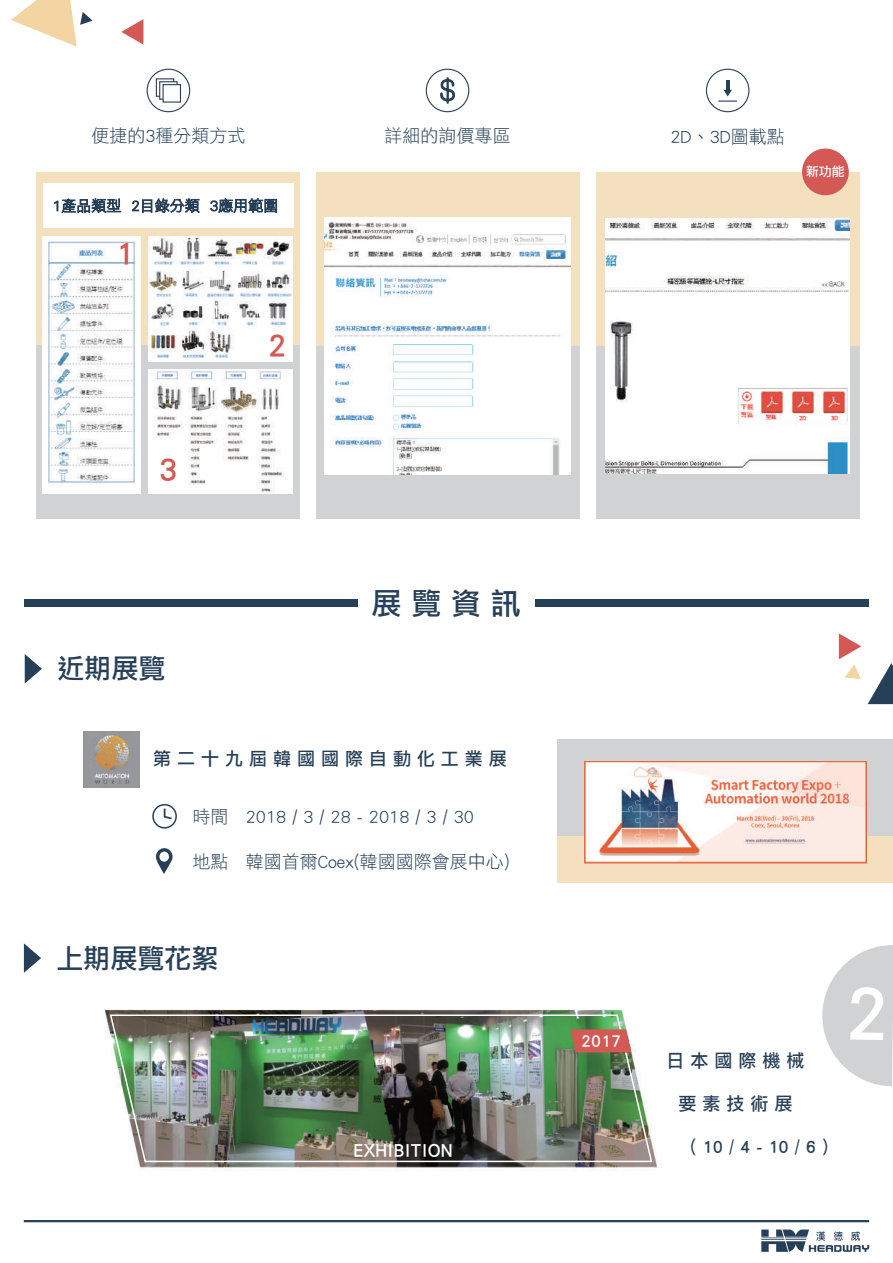
<style>
.page{position:relative;width:893px;height:1263px;background:#fff}
.page>*{position:absolute;margin:0;border:0;box-sizing:border-box;transform-origin:0 0}
.t1{font:33.15px "DF Li Hei Std W5";color:#d45854}
.t2{font:30px "DF Li Hei Std W5";color:#274059}
.t3{font:27px "DF Li Hei Std W5";color:#274059}
.t4{font:19.35px "DF Li Hei Std W5";color:#fff}
.t5{font:18px "DF Li Hei Std W3";color:#274059}
.t6{font:18px "DF Li Hei Std W5";color:#274059}
.t7{font:17.4px "DF Li Hei Std W5";color:#fff}
.t8{font:12.9px "DF Li Hei Std W5";color:#fff}
</style>
<div class="page">
<svg style="left:761px;top:1229px;width:108px;height:23px"></svg>
<hr style="left:24px;top:1220px;width:845px;height:2px;background:#274059">
<img style="left:83px;top:732px;width:56px;height:55px">
<div style="left:24px;top:599px;width:334px;height:8px;background:#274059"></div>
<div style="left:535px;top:599px;width:334px;height:8px;background:#274059"></div>
<svg style="left:25px;top:654px;width:17px;height:29px"></svg>
<div style="left:557px;top:807px;width:336px;height:76px;background:#f4dfbf"></div>
<div style="left:557px;top:739px;width:336px;height:97px;background:#d1d2d4"></div>
<div style="left:37px;top:172px;width:263px;height:174px;background:#f4dfbf"></div>
<div style="left:37px;top:345px;width:263px;height:173px;background:#d1d2d4"></div>
<div style="left:596px;top:345px;width:263px;height:173px;background:#d1d2d4"></div>
<div style="left:316px;top:345px;width:263px;height:173px;background:#d1d2d4"></div>
<img style="left:148px;top:369px;width:145px;height:125px">
<div style="left:156px;top:78px;width:18px;height:19px;background:#fff;border:1px solid #274059"></div>
<svg style="left:159px;top:81px;width:19px;height:19px"></svg>
<div style="left:163px;top:84px;width:18px;height:19px;background:#fff;border:1px solid #274059"></div>
<div style="left:147px;top:69px;width:43px;height:43px;border:1px solid #274059;border-radius:50%"></div>
<img style="left:148px;top:237px;width:145px;height:124px">
<img style="left:42px;top:237px;width:98px;height:257px">
<div style="left:43px;top:183px;width:251px;height:44px;background:#fff"></div>
<svg style="left:55px;top:198px;width:66px;height:15px"></svg>
<svg style="left:132px;top:198px;width:68px;height:15px"></svg>
<svg style="left:210px;top:198px;width:67px;height:15px"></svg>
<hr style="left:726px;top:80px;width:4px;height:12px;background:#274059">
<svg style="left:718px;top:90px;width:19px;height:12px"></svg>
<div style="left:706px;top:69px;width:43px;height:43px;border:1px solid #274059;border-radius:50%"></div>
<div style="left:596px;top:172px;width:263px;height:174px;background:#f4dfbf"></div>
<img style="left:606px;top:218px;width:244px;height:255px">
<div style="left:802px;top:149px;width:47px;height:46px;background:#d45854;border-radius:50%"></div>
<svg style="left:440px;top:77px;width:15px;height:27px"></svg>
<div style="left:426px;top:69px;width:43px;height:43px;border:1px solid #274059;border-radius:50%"></div>
<div style="left:316px;top:172px;width:263px;height:174px;background:#f4dfbf"></div>
<img style="left:325px;top:217px;width:245px;height:257px">
<img style="left:584px;top:761px;width:283px;height:102px">
<img style="left:105px;top:1009px;width:552px;height:162px">
<img style="left:109px;top:1014px;width:544px;height:149px">
<svg style="left:570px;top:1029px;width:61px;height:23px"></svg>
<svg style="left:121px;top:19px;width:22px;height:26px"></svg>
<svg style="left:11px;top:0;width:82px;height:47px"></svg>
<svg style="left:839px;top:633px;width:22px;height:46px"></svg>
<svg style="left:868px;top:663px;width:25px;height:41px"></svg>
<svg style="left:156px;top:848px;width:17px;height:26px"></svg>
<div style="left:152px;top:804px;width:25px;height:24px;border:2px solid #274059;border-radius:50%"></div>
<svg style="left:164px;top:808px;width:8px;height:11px"></svg>
<svg style="left:24px;top:943px;width:17px;height:30px"></svg>
<svg style="left:822px;top:945px;width:71px;height:141px"></svg>
<p class="t5" style="left:91px;top:126px;width:156px">便捷的3種分類方式</p>
<h1 class="t1" style="left:116px;top:235px;width:20px">1</h1>
<h1 class="t1" style="left:268px;top:328px;width:20px">2</h1>
<h1 class="t1" style="left:159px;top:451px;width:20px">3</h1>
<h3 class="t3" style="left:57px;top:654px;width:109px">近期展覽</h3>
<p class="t5" style="left:385px;top:126px;width:127px">詳細的詢價專區</p>
<h2 class="t2" style="left:372px;top:587px;width:151px">展 覽 資 訊</h2>
<p class="t6" style="left:153px;top:749px;width:355px">第 二 十 九 屆 韓 國 國 際 自 動 化 工 業 展</p>
<p class="t5" style="left:192px;top:807px;width:283px">時間 2018 / 3 / 28 - 2018 / 3 / 30</p>
<p class="t5" style="left:192px;top:851px;width:319px">地點 韓國首爾Coex(韓國國際會展中心)</p>
<h3 class="t3" style="left:57px;top:943px;width:163px">上期展覽花絮</h3>
<p class="t4" style="left:353px;top:1139px;width:101px">EXHIBITION</p>
<p class="t5" style="left:670px;top:127px;width:116px">2D、3D圖載點</p>
<p class="t8" style="left:806px;top:165px;width:40px">新功能</p>
<p class="t7" style="left:581px;top:1031px;width:41px">2017</p>
<p class="t6" style="left:667px;top:1050px;width:139px">日 本 國 際 機 械</p>
<p class="t6" style="left:679px;top:1094px;width:115px">要 素 技 術 展</p>
<p class="t6" style="left:691px;top:1137px;width:139px">( 10 / 4 - 10 / 6 )</p>
</div>
